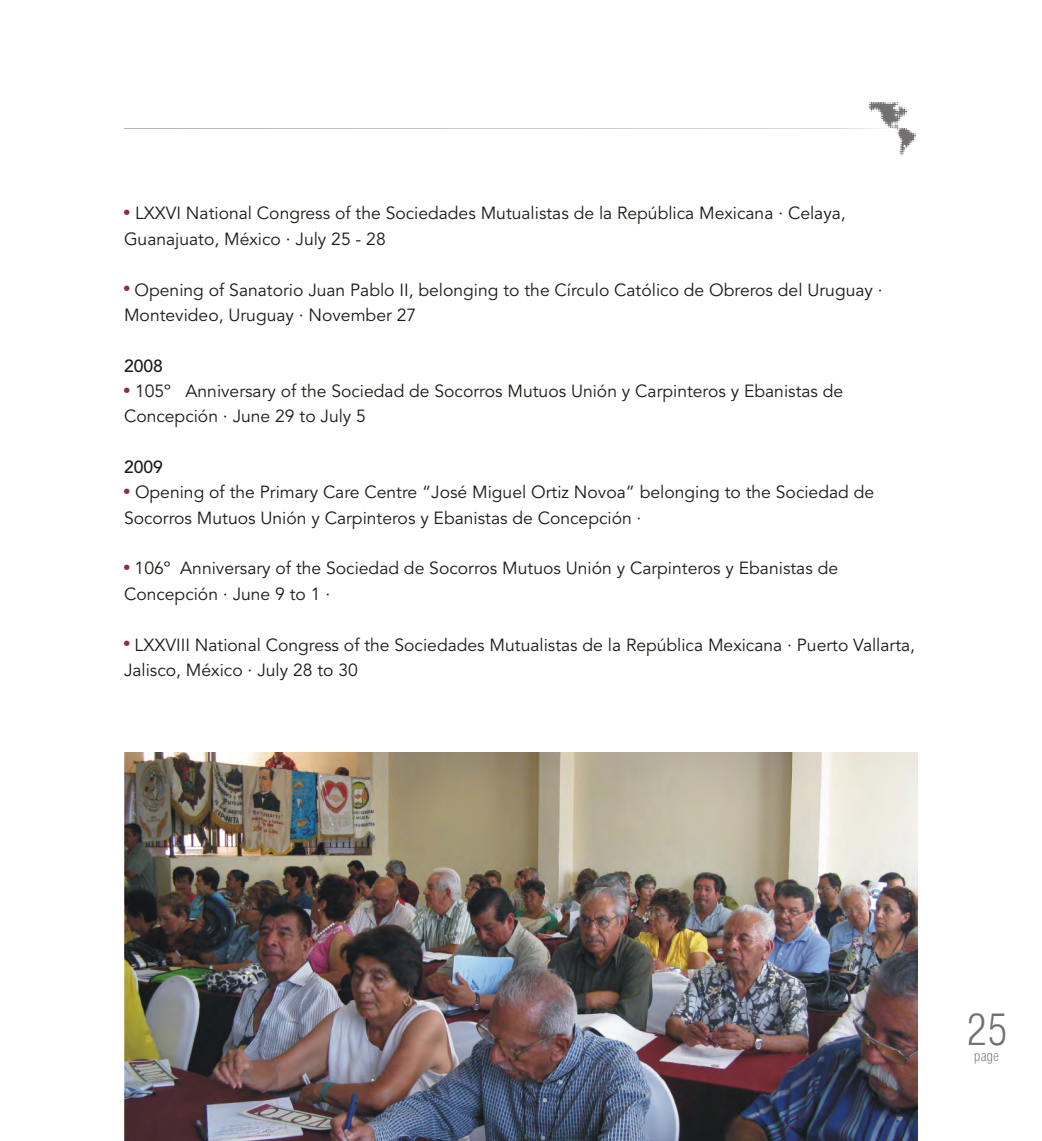
<style>
.page{position:relative;width:1042px;height:1141px;background:#fff}
.page>*{position:absolute;margin:0;border:0;box-sizing:border-box;transform-origin:0 0}
.t1{font:300 condensed 42px "Arena";color:#737070}
.t2{font:17.5px/25.4px "Avenir LT";color:#1f1a17}
.t3{font:500 17.5px "Avenir";color:#1f1a17}
.t4{font:300 condensed 13.65px "Arena";color:#737070}
</style>
<div class="page">
<img style="left:124px;top:752px;width:794px;height:389px">
<hr style="left:124px;top:129px;width:773px;height:1px;background:#737070">
<svg style="left:868px;top:102px;width:49px;height:54px"></svg>
<p class="t2" style="left:124px;top:203px;width:723px;text-indent:11px">LXXVI National Congress of the Sociedades Mutualistas de la República Mexicana · Celaya,<br>Guanajuato, México · July 25 - 28</p>
<p class="t2" style="left:124px;top:279px;width:760px;text-indent:11px">Opening of Sanatorio Juan Pablo II, belonging to the Círculo Católico de Obreros del Uruguay ·<br>Montevideo, Uruguay · November 27</p>
<p class="t3" style="left:124px;top:356px;width:40px">2008</p>
<p class="t2" style="left:124px;top:380px;width:721px;text-indent:11px">105º Anniversary of the Sociedad de Socorros Mutuos Unión y Carpinteros y Ebanistas de<br>Concepción · June 29 to July 5</p>
<p class="t3" style="left:124px;top:457px;width:40px">2009</p>
<p class="t2" style="left:124px;top:482px;width:751px;text-indent:11px">Opening of the Primary Care Centre “José Miguel Ortiz Novoa” belonging to the Sociedad de<br>Socorros Mutuos Unión y Carpinteros y Ebanistas de Concepción ·</p>
<p class="t2" style="left:124px;top:558px;width:715px;text-indent:11px">106º Anniversary of the Sociedad de Socorros Mutuos Unión y Carpinteros y Ebanistas de<br>Concepción · June 9 to 1 ·</p>
<p class="t2" style="left:124px;top:634px;width:792px;text-indent:11px">LXXVIII National Congress of the Sociedades Mutualistas de la República Mexicana · Puerto Vallarta,<br>Jalisco, México · July 28 to 30</p>
<h1 class="t1" style="left:966px;top:1005px;width:43px">25</h1>
<p class="t4" style="left:974px;top:1048px;width:26px">page</p>
</div>
